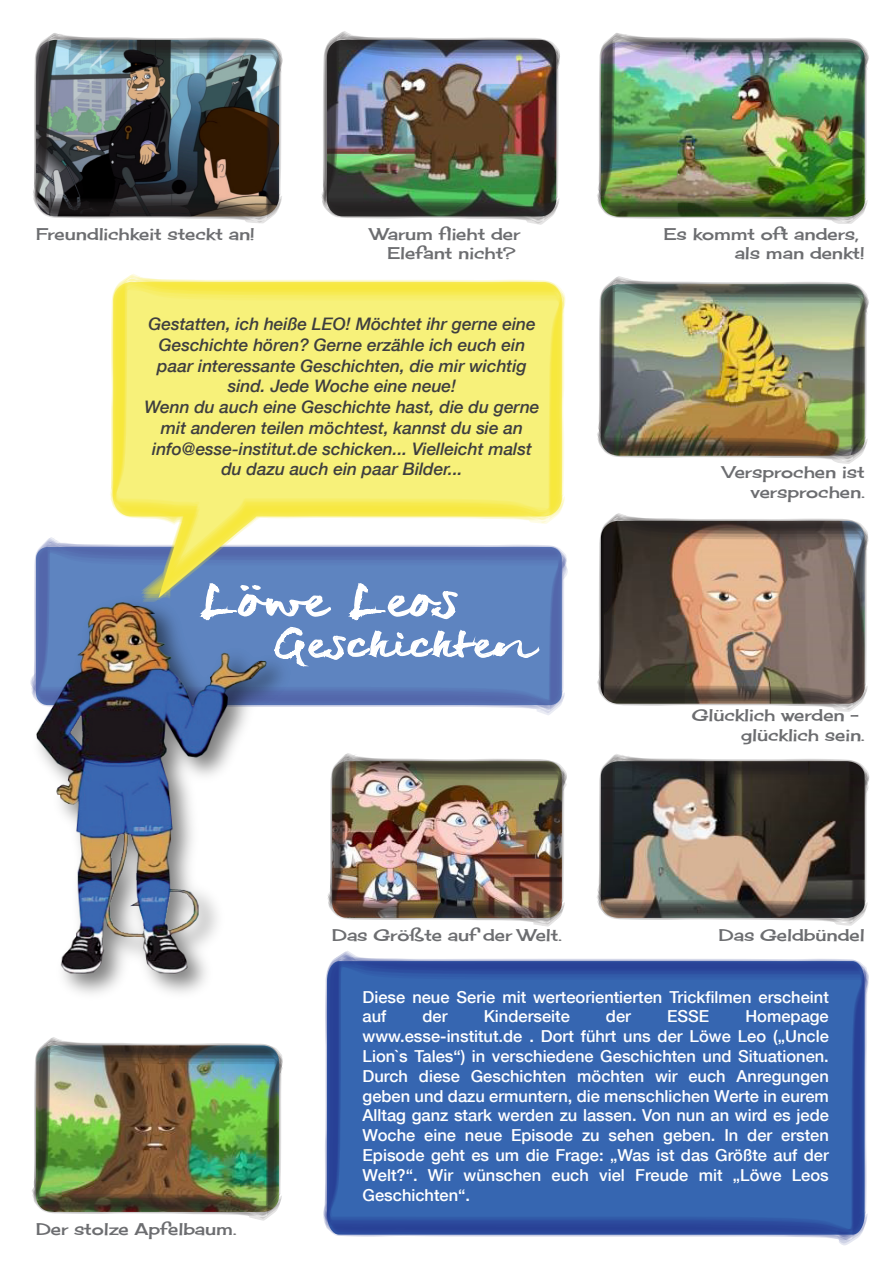
<style>
.page{position:relative;width:893px;height:1263px;background:#fff}
.page>*{position:absolute;margin:0;border:0;box-sizing:border-box;transform-origin:0 0}
.t1{font:39px "Serial Sue";letter-spacing:.04em;color:#fff;scale:1.5 1}
.t2{font:33px "Serial Sue";letter-spacing:.01em;color:#fff;scale:1.5 1}
.t3{font:italic 500 17.25px/20.7px "Helvetica Neue LT Com";color:#3e3e3f;text-align:center}
.t4{font:500 16.5px/19.8px "Helvetica Neue LT Com";color:#fff}
.t5{font:16.5px/19.8px "Cherry Cream Soda";color:#6c6d70;text-align:right}
</style>
<div class="page">
<svg style="left:334px;top:1234px;width:527px;height:6px"></svg>
<svg style="left:325px;top:951px;width:543px;height:283px;background:#3c67b0"></svg>
<svg style="left:34px;top:537px;width:531px;height:167px;background:#6582bd"></svg>
<svg style="left:607px;top:214px;width:256px;height:6px"></svg>
<img style="left:598px;top:33px;width:270px;height:181px">
<svg style="left:607px;top:701px;width:255px;height:7px"></svg>
<svg style="left:599px;top:513px;width:270px;height:188px;background:#867263"></svg>
<img style="left:327px;top:753px;width:240px;height:173px">
<img style="left:33px;top:33px;width:250px;height:191px">
<svg style="left:607px;top:453px;width:256px;height:6px"></svg>
<img style="left:598px;top:276px;width:270px;height:177px">
<img style="left:321px;top:31px;width:239px;height:194px">
<svg style="left:597px;top:754px;width:272px;height:172px;background:#6e655d"></svg>
<img style="left:32px;top:1037px;width:251px;height:184px">
<svg style="left:111px;top:274px;width:455px;height:316px;background:#ece886"></svg>
<svg style="left:196px;top:566px;width:344px;height:103px;background:#6e90c6"></svg>
<img style="left:30px;top:590px;width:269px;height:404px">
<img style="left:36px;top:590px;width:231px;height:393px">
<p class="t5" style="left:36px;top:223px;width:220px">Freundlichkeit steckt an!</p>
<p class="t5" style="left:370px;top:223px;width:152px">Warum flieht der<br>Elefant nicht?</p>
<p class="t5" style="left:735px;top:223px;width:131px;text-align:left;text-indent:-71px">Es kommt oft anders, als man denkt!</p>
<p class="t3" style="left:145px;top:314px;width:396px">Gestatten, ich heiße LEO! Möchtet ihr gerne eine Geschichte hören? Gerne erzähle ich euch ein paar interessante Geschichten, die mir wichtig sind. Jede Woche eine neue!<br>Wenn du auch eine Geschichte hast, die du gerne mit anderen teilen möchtest, kannst du sie an info@esse-institut.de schicken... Vielleicht malst du dazu auch ein paar Bilder...</p>
<h1 class="t1" style="left:201px;top:577px;width:175px">Löwe Leos</h1>
<h2 class="t2" style="left:275px;top:624px;width:177px">Geschichten</h2>
<p class="t5" style="left:723px;top:462px;width:143px">Versprochen ist versprochen.</p>
<p class="t5" style="left:741px;top:705px;width:125px;text-align:left;text-indent:-49px">Glücklich werden – glücklich sein.</p>
<p class="t5" style="left:332px;top:925px;width:231px">Das Größte auf der Welt.</p>
<p class="t5" style="left:719px;top:925px;width:147px">Das Geldbündel</p>
<p class="t5" style="left:36px;top:1218px;width:202px">Der stolze Apfelbaum.</p>
<p class="t4" style="left:363px;top:987px;width:468px">Diese neue Serie mit werteorientierten Trickfilmen erscheint auf</p>
<p class="t4" style="left:422px;top:1006px;width:27px">der</p>
<p class="t4" style="left:484px;top:1006px;width:88px">Kinderseite</p>
<p class="t4" style="left:606px;top:1006px;width:27px">der</p>
<p class="t4" style="left:667px;top:1006px;width:44px">ESSE</p>
<p class="t4" style="left:363px;top:1006px;width:468px;text-align:justify;text-indent:383px">Homepage www.esse-institut.de . Dort führt uns der Löwe Leo („Uncle Lion`s Tales“) in verschiedene Geschichten und Situationen.<br>Durch diese Geschichten möchten wir euch Anregungen geben und dazu ermuntern, die menschlichen Werte in eurem Alltag ganz stark werden zu lassen. Von nun an wird es jede Woche eine neue Episode zu sehen geben. In der ersten Episode geht es um die Frage: „Was ist das Größte auf der Welt?“. Wir wünschen euch viel Freude mit „Löwe Leos Geschichten“.</p>
</div>
